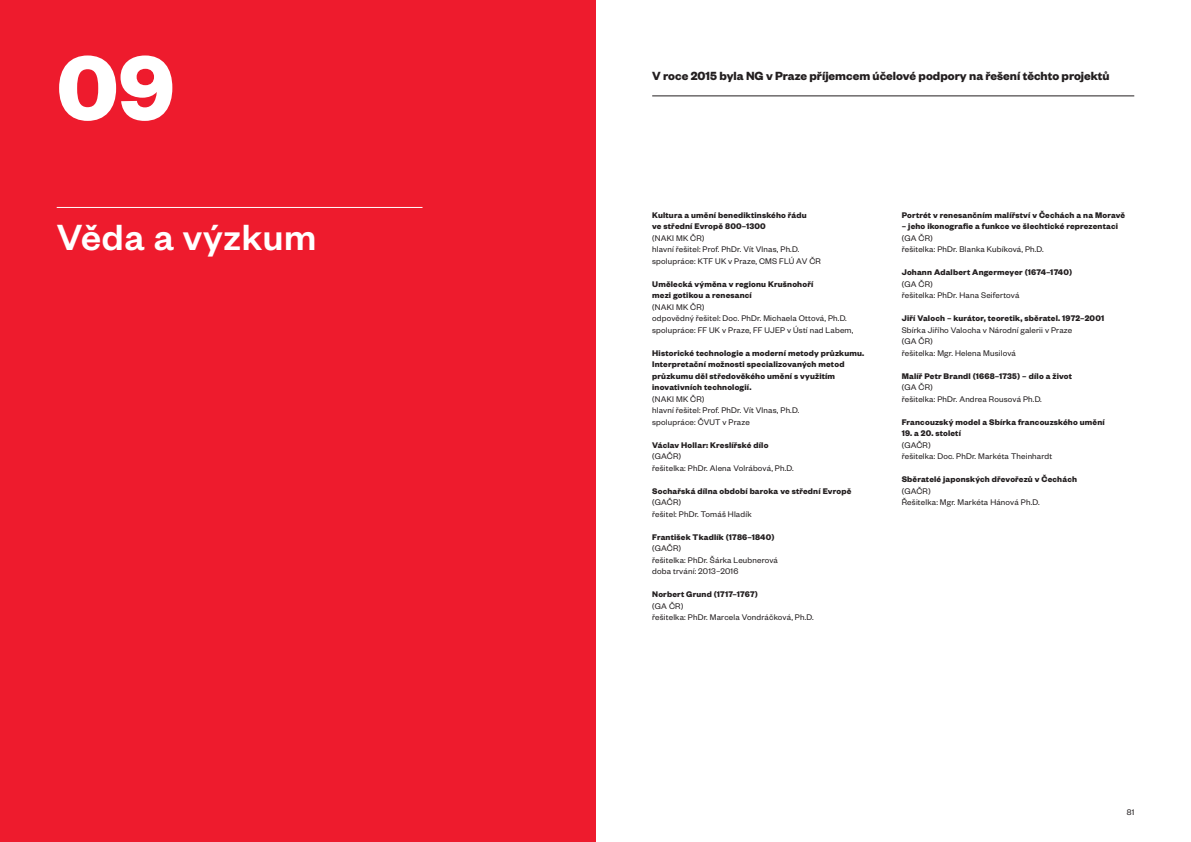
<style>
.page{position:relative;width:1191px;height:842px;background:#fff}
.page>*{position:absolute;margin:0;border:0;box-sizing:border-box;transform-origin:0 0}
.cislo_kapitoly_100{font:700 100px "Founders Grotesk";color:#fff}
.nadpis_kapitoly_bily{font:500 40px "Founders Grotesk";letter-spacing:.02em;color:#fff}
.nadpis_podkapitol_13{font:700 13px "Founders Grotesk";color:#231f20}
.sloupec_text_9_10_8{font:9px "Founders Grotesk";letter-spacing:.02em;color:#231f20}
.sloupec_text_9_10_8-2{font:700 9px/11.5px "Founders Grotesk";letter-spacing:.02em;color:#231f20}
</style>
<div class="page">
<div style="left:0;top:0;width:595px;height:842px;background:#ee1b2d"></div>
<hr style="left:57px;top:207px;width:365px;height:1px;background:#fff">
<hr style="left:652px;top:95px;width:482px;height:1px;background:#231f20">
<p class="cislo_kapitoly_100" style="left:57px;top:24px;width:120px">09</p>
<p class="nadpis_kapitoly_bily" style="left:57px;top:212px;width:261px">Věda a výzkum</p>
<p class="nadpis_podkapitol_13" style="left:652px;top:67px;width:459px">V roce 2015 byla NG v Praze příjemcem účelové podpory na řešení těchto projektů</p>
<p class="sloupec_text_9_10_8-2" style="left:652px;top:209px;width:156px">Kultura a umění benediktinského řádu ve střední Evropě 800–1300</p>
<p class="sloupec_text_9_10_8" style="left:652px;top:232px;width:54px">(NAKI MK ČR)</p>
<p class="sloupec_text_9_10_8" style="left:652px;top:244px;width:148px">hlavní řešitel: Prof. PhDr. Vít Vlnas, Ph.D.</p>
<p class="sloupec_text_9_10_8" style="left:652px;top:255px;width:170px">spolupráce: KTF UK v Praze, CMS FLÚ AV ČR</p>
<p class="sloupec_text_9_10_8-2" style="left:652px;top:278px;width:163px">Umělecká výměna v regionu Krušnohoří mezi gotikou a renesancí</p>
<p class="sloupec_text_9_10_8" style="left:652px;top:301px;width:54px">(NAKI MK ČR)</p>
<p class="sloupec_text_9_10_8" style="left:652px;top:313px;width:196px">odpovědný řešitel: Doc. PhDr. Michaela Ottová, Ph.D.</p>
<p class="sloupec_text_9_10_8" style="left:652px;top:324px;width:203px">spolupráce: FF UK v Praze, FF UJEP v Ústí nad Labem,</p>
<p class="sloupec_text_9_10_8-2" style="left:652px;top:347px;width:214px">Historické technologie a moderní metody průzkumu.<br>Interpretační možnosti specializovaných metod průzkumu děl středověkého umění s využitím inovativních technologií.</p>
<p class="sloupec_text_9_10_8" style="left:652px;top:393px;width:54px">(NAKI MK ČR)</p>
<p class="sloupec_text_9_10_8" style="left:652px;top:405px;width:148px">hlavní řešitel: Prof. PhDr. Vít Vlnas, Ph.D.</p>
<p class="sloupec_text_9_10_8" style="left:652px;top:416px;width:99px">spolupráce: ČVUT v Praze</p>
<p class="sloupec_text_9_10_8-2" style="left:652px;top:439px;width:118px">Václav Hollar: Kreslířské dílo</p>
<p class="sloupec_text_9_10_8" style="left:652px;top:451px;width:31px">(GAČR)</p>
<p class="sloupec_text_9_10_8" style="left:652px;top:462px;width:143px">řešitelka: PhDr. Alena Volrábová, Ph.D.</p>
<p class="sloupec_text_9_10_8-2" style="left:652px;top:485px;width:201px">Sochařská dílna období baroka ve střední Evropě</p>
<p class="sloupec_text_9_10_8" style="left:652px;top:497px;width:31px">(GAČR)</p>
<p class="sloupec_text_9_10_8" style="left:652px;top:508px;width:101px">řešitel: PhDr. Tomáš Hladík</p>
<p class="sloupec_text_9_10_8-2" style="left:652px;top:531px;width:124px">František Tkadlík (1786–1840)</p>
<p class="sloupec_text_9_10_8" style="left:652px;top:543px;width:31px">(GAČR)</p>
<p class="sloupec_text_9_10_8" style="left:652px;top:554px;width:127px">řešitelka: PhDr. Šárka Leubnerová</p>
<p class="sloupec_text_9_10_8" style="left:652px;top:566px;width:88px">doba trvání: 2013–2016</p>
<p class="sloupec_text_9_10_8-2" style="left:652px;top:588px;width:107px">Norbert Grund (1717–1767)</p>
<p class="sloupec_text_9_10_8" style="left:652px;top:600px;width:33px">(GA ČR)</p>
<p class="sloupec_text_9_10_8" style="left:652px;top:612px;width:163px">řešitelka: PhDr. Marcela Vondráčková, Ph.D.</p>
<p class="sloupec_text_9_10_8-2" style="left:901px;top:209px;width:225px">Portrét v renesančním malířství v Čechách a na Moravě</p>
<p class="sloupec_text_9_10_8-2" style="left:901px;top:220px;width:218px">– jeho ikonografie a funkce ve šlechtické reprezentaci</p>
<p class="sloupec_text_9_10_8" style="left:901px;top:232px;width:33px">(GA ČR)</p>
<p class="sloupec_text_9_10_8" style="left:901px;top:244px;width:144px">řešitelka: PhDr. Blanka Kubíková, Ph.D.</p>
<p class="sloupec_text_9_10_8-2" style="left:901px;top:266px;width:172px">Johann Adalbert Angermeyer (1674–1740)</p>
<p class="sloupec_text_9_10_8" style="left:901px;top:278px;width:33px">(GA ČR)</p>
<p class="sloupec_text_9_10_8" style="left:901px;top:290px;width:119px">řešitelka: PhDr. Hana Seifertová</p>
<p class="sloupec_text_9_10_8-2" style="left:901px;top:312px;width:204px">Jiří Valoch – kurátor, teoretik, sběratel. 1972–2001</p>
<p class="sloupec_text_9_10_8" style="left:901px;top:324px;width:172px">Sbírka Jiřího Valocha v Národní galerii v Praze</p>
<p class="sloupec_text_9_10_8" style="left:901px;top:336px;width:33px">(GA ČR)</p>
<p class="sloupec_text_9_10_8" style="left:901px;top:347px;width:116px">řešitelka: Mgr. Helena Musilová</p>
<p class="sloupec_text_9_10_8-2" style="left:901px;top:370px;width:172px">Malíř Petr Brandl (1668–1735) – dílo a život</p>
<p class="sloupec_text_9_10_8" style="left:901px;top:382px;width:33px">(GA ČR)</p>
<p class="sloupec_text_9_10_8" style="left:901px;top:393px;width:142px">řešitelka: PhDr. Andrea Rousová Ph.D.</p>
<p class="sloupec_text_9_10_8-2" style="left:901px;top:416px;width:204px">Francouzský model a Sbírka francouzského umění</p>
<p class="sloupec_text_9_10_8-2" style="left:901px;top:427px;width:61px">19. a 20. století</p>
<p class="sloupec_text_9_10_8" style="left:901px;top:439px;width:31px">(GAČR)</p>
<p class="sloupec_text_9_10_8" style="left:901px;top:451px;width:152px">řešitelka: Doc. PhDr. Markéta Theinhardt</p>
<p class="sloupec_text_9_10_8-2" style="left:901px;top:473px;width:177px">Sběratelé japonských dřevořezů v Čechách</p>
<p class="sloupec_text_9_10_8" style="left:901px;top:485px;width:31px">(GAČR)</p>
<p class="sloupec_text_9_10_8" style="left:901px;top:497px;width:139px">Řešitelka: Mgr. Markéta Hánová Ph.D.</p>
<p class="sloupec_text_9_10_8" style="left:1127px;top:806px;width:9px">81</p>
</div>
